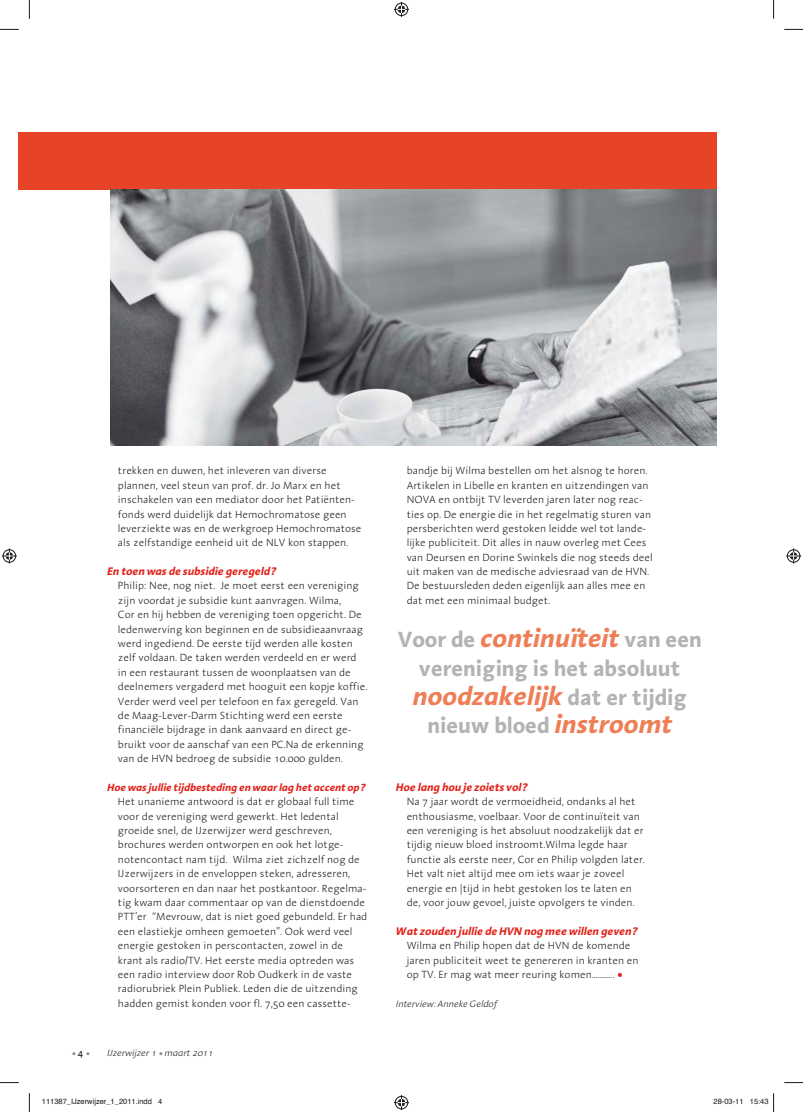
<style>
.page{position:relative;width:803px;height:1112px;background:#fff}
.page>*{position:absolute;margin:0;border:0;box-sizing:border-box;transform-origin:0 0}
.t1{font:italic 700 26.25px "Linotype Aroma";letter-spacing:-.005em;color:#ee7e56}
.t2{font:700 22.5px/28.8px "Linotype Aroma";letter-spacing:-.005em;color:#b1b3b4;text-align:center}
.t3{font:italic 700 11.25px "Linotype Aroma";color:#e32119}
.t4{font:300 10.62px/14.4px "Linotype Aroma";color:#1a171c}
.t5{font:italic 700 10.62px "Linotype Aroma";color:#e32119}
.t6{font:italic 300 9.38px "Linotype Aroma";color:#1a171c}
.t7{font:7.5px "Helvetica";color:#1a171c}
.s1{font-weight:700;font-style:normal;font-size:16.25px;color:#87888a}
.s2{font-weight:400;font-style:normal;font-size:9.75px}
.s3{font-style:italic;font-size:26.25px;color:#ee7e56}
.s4{font-style:normal;font-size:22.5px;color:#b1b3b4}
</style>
<div class="page">
<div style="left:19px;top:132px;width:698px;height:57px;background:#e64327"></div>
<img style="left:110px;top:189px;width:607px;height:256px">
<svg style="left:0;top:29px;width:19px;height:1px"></svg>
<svg style="left:784px;top:29px;width:19px;height:1px"></svg>
<svg style="left:0;top:1082px;width:19px;height:1px"></svg>
<svg style="left:784px;top:1082px;width:19px;height:1px"></svg>
<svg style="left:29px;top:0;width:1px;height:19px"></svg>
<svg style="left:29px;top:1093px;width:1px;height:18px"></svg>
<svg style="left:773px;top:0;width:1px;height:19px"></svg>
<svg style="left:394px;top:2px;width:15px;height:15px"></svg>
<svg style="left:394px;top:1095px;width:15px;height:14px"></svg>
<svg style="left:2px;top:548px;width:15px;height:15px"></svg>
<svg style="left:786px;top:548px;width:15px;height:15px"></svg>
<svg style="left:773px;top:1093px;width:1px;height:18px"></svg>
<p class="t4" style="left:118px;top:464px;width:245px">trekken en duwen, het inleveren van diverse plannen, veel steun van prof. dr. Jo Marx en het inschakelen van een mediator door het Patiënten&shy;fonds werd duidelijk dat Hemochromatose geen leverziekte was en de werkgroep Hemochromatose als zelfstandige eenheid uit de NLV kon stappen.</p>
<p class="t3" style="left:107px;top:567px;width:170px">En toen was de subsidie geregeld?</p>
<p class="t4" style="left:118px;top:579px;width:251px">Philip: Nee, nog niet. Je moet eerst een vereniging zijn voordat je subsidie kunt aanvragen. Wilma,<br>Cor en hij hebben de vereniging toen opgericht. De ledenwerving kon beginnen en de subsidieaanvraag werd ingediend. De eerste tijd werden alle kosten zelf voldaan. De taken werden verdeeld en er werd in een restaurant tussen de woonplaatsen van de deelnemers vergaderd met hooguit een kopje koffie.<br>Verder werd veel per telefoon en fax geregeld. Van de Maag-Lever-Darm Stichting werd een eerste financiële bijdrage in dank aanvaard en direct ge&shy;bruikt voor de aanschaf van een PC.Na de erkenning van de HVN bedroeg de subsidie 10.000 gulden.</p>
<p class="t5" style="left:107px;top:783px;width:259px">Hoe was jullie tijdbesteding en waar lag het accent op?</p>
<p class="t4" style="left:118px;top:795px;width:251px">Het unanieme antwoord is dat er globaal full time voor de vereniging werd gewerkt. Het ledental groeide snel, de IJzerwijzer werd geschreven, brochures werden ontworpen en ook het lotge&shy;notencontact nam tijd. Wilma ziet zichzelf nog de IJzerwijzers in de enveloppen steken, adresseren, voorsorteren en dan naar het postkantoor. Regelma&shy;tig kwam daar commentaar op van de dienstdoende PTT’er “Mevrouw, dat is niet goed gebundeld. Er had een elastiekje omheen gemoeten”. Ook werd veel energie gestoken in perscontacten, zowel in de krant als radio/TV. Het eerste media optreden was een radio interview door Rob Oudkerk in de vaste radiorubriek Plein Publiek. Leden die de uitzending hadden gemist konden voor fl. 7,50 een cassette-</p>
<p class="t6" style="left:72px;top:1049px;width:142px"><span class="s1">.</span> <span class="s2">4</span> <span class="s1">.</span> IJzerwijzer 1 <span class="s1">.</span> maart 2011</p>
<p class="t4" style="left:407px;top:464px;width:248px">bandje bij Wilma bestellen om het alsnog te horen.<br>Artikelen in Libelle en kranten en uitzendingen van NOVA en ontbijt TV leverden jaren later nog reac&shy;ties op. De energie die in het regelmatig sturen van persberichten werd gestoken leidde wel tot lande&shy;lijke publiciteit. Dit alles in nauw overleg met Cees van Deursen en Dorine Swinkels die nog steeds deel uit maken van de medische adviesraad van de HVN.<br>De bestuursleden deden eigenlijk aan alles mee en dat met een minimaal budget.</p>
<h2 class="t2" style="left:398px;top:627px;width:305px">Voor de <span class="s3">continuïteit</span> van een vereniging is het absoluut</h2>
<h1 class="t1" style="left:413px;top:685px;width:276px">noodzakelijk <span class="s4">dat er tijdig</span></h1>
<h2 class="t2" style="left:427px;top:713px;width:246px">nieuw bloed <span class="s3">instroomt</span></h2>
<p class="t3" style="left:396px;top:782px;width:132px">Hoe lang hou je zoiets vol?</p>
<p class="t4" style="left:407px;top:795px;width:240px">Na 7 jaar wordt de vermoeidheid, ondanks al het enthousiasme, voelbaar. Voor de continuïteit van een vereniging is het absoluut noodzakelijk dat er tijdig nieuw bloed instroomt.Wilma legde haar functie als eerste neer, Cor en Philip volgden later.<br>Het valt niet altijd mee om iets waar je zoveel energie en |tijd in hebt gestoken los te laten en de, voor jouw gevoel, juiste opvolgers te vinden.</p>
<p class="t3" style="left:396px;top:926px;width:242px">Wat zouden jullie de HVN nog mee willen geven?</p>
<p class="t4" style="left:407px;top:939px;width:233px">Wilma en Philip hopen dat de HVN de komende jaren publiciteit weet te genereren in kranten en op TV. Er mag wat meer reuring komen...........</p>
<p class="t6" style="left:396px;top:999px;width:103px">Interview: Anneke Geldof</p>
<p class="t7" style="left:42px;top:1098px;width:122px">111387_IJzerwijzer_1_2011.indd 4</p>
<p class="t7" style="left:713px;top:1098px;width:57px">28-03-11 15:43</p>
</div>
